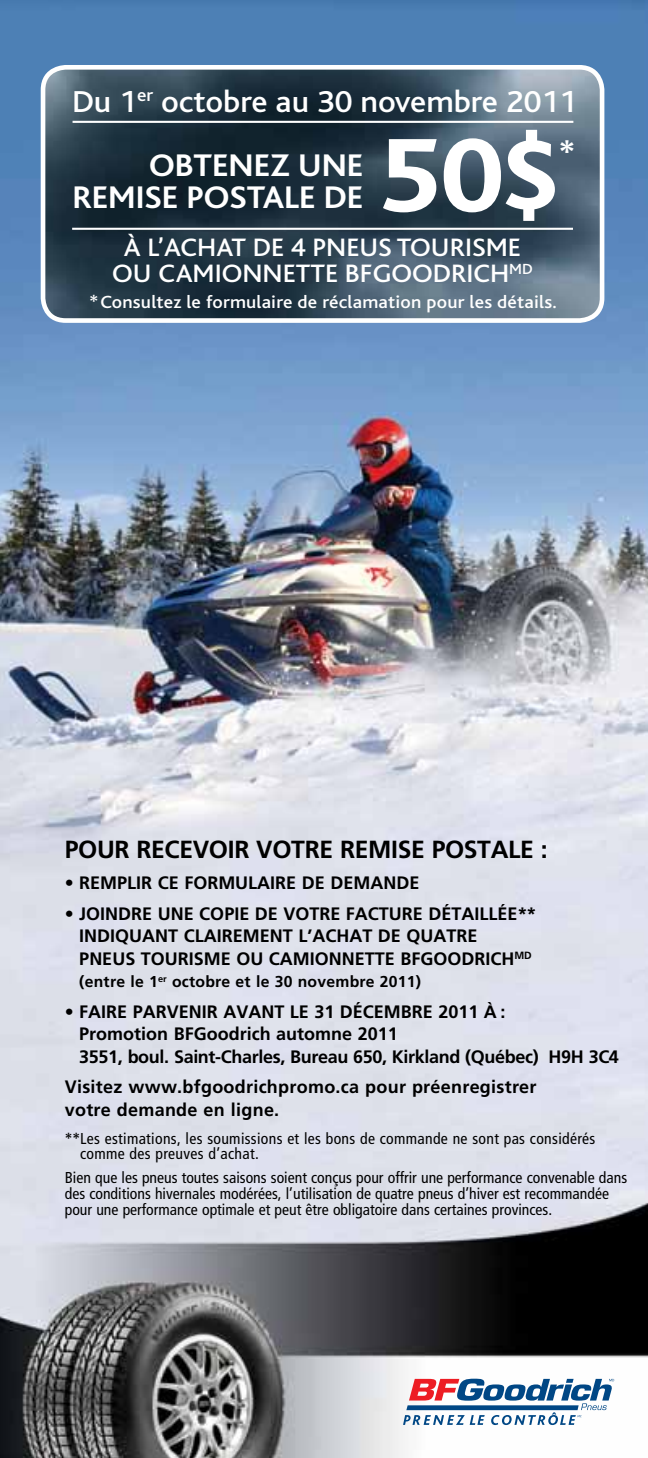
<style>
.page{position:relative;width:648px;height:1458px;background:#fff}
.page>*{position:absolute;margin:0;border:0;box-sizing:border-box;transform-origin:0 0}
.t1{font:800 109.58px "Bliss";color:#fff;scale:1.05 1}
.t2{font:700 33.07px "Bliss";color:#fff;scale:1.05 1}
.t3{font:700 32.85px/32.9px "Bliss";color:#fff;text-align:right;scale:1.05 1}
.t4{font:500 31.72px "Bliss";color:#fff;scale:1.05 1}
.t5{font:500 26.32px/26.1px "Bliss";color:#fff;scale:1.05 1}
.t6{font:700 24.75px "Frutiger";letter-spacing:-.015em;color:#000}
.t7{font:500 18.45px "Bliss";letter-spacing:.01em;color:#fff;scale:1.05 1}
.t8{font:700 18px/22.5px "Frutiger";color:#000}
.t9{font:condensed 15.75px/15.8px "Frutiger";color:#000}
.t10{font:condensed 15.75px/15.8px "Frutiger";letter-spacing:.02em;color:#000}
.t11{font:700 15.75px "Frutiger";letter-spacing:.015em;color:#000}
.t12{font:500 15.3px "Bliss";color:#fff;scale:1.05 1}
.s1{font-family:"Bliss";font-weight:500;font-stretch:normal}
</style>
<div class="page">
<img style="left:0;top:0;width:648px;height:1458px">
<img style="left:43px;top:67px;width:559px;height:254px">
<div style="left:41px;top:65px;width:563px;height:258px;border:5px solid #fff;border-radius:23px"></div>
<hr style="left:73px;top:121px;width:500px;height:2px;background:#fff">
<hr style="left:72px;top:228px;width:501px;height:2px;background:#fff">
<svg style="left:403px;top:1379px;width:211px;height:46px"></svg>
<h3 class="t4" style="left:72px;top:85px;width:482px">Du 1<sup>er</sup> octobre au 30 novembre 2011</h3>
<h1 class="t1" style="left:377px;top:119px;width:178px">50$</h1>
<h2 class="t2" style="left:558px;top:136px;width:18px">*</h2>
<h3 class="t5" style="left:112px;top:235px;width:391px;text-indent:12px">À L’ACHAT DE 4 PNEUS TOURISME<br>OU CAMIONNETTE BFGoodrich</h3>
<h3 class="t3" style="left:72px;top:149px;width:278px">OBTENEZ UNE<br>REMISE POSTALE DE</h3>
<p class="t12" style="left:509px;top:261px;width:24px">MD</p>
<p class="t7" style="left:89px;top:292px;width:447px">*Consultez le formulaire de réclamation pour les détails.</p>
<h3 class="t6" style="left:65px;top:835px;width:484px">POUR RECEVOIR VOTRE REMISE POSTALE :</h3>
<p class="t8" style="left:65px;top:871px;width:356px">• REMPLIR CE FORMULAIRE DE DEMANDE</p>
<p class="t8" style="left:79px;top:902px;width:459px;text-indent:-15px">• JOINDRE UNE COPIE DE VOTRE FACTURE DÉTAILLÉE**<br>INDIQUANT CLAIREMENT L’ACHAT DE QUATRE<br>PNEUS TOURISME OU CAMIONNETTE BFGOODRICH<sup>MD</sup></p>
<p class="t11" style="left:79px;top:972px;width:343px">(entre le 1<sup>er</sup> octobre et le 30 novembre 2011)</p>
<p class="t8" style="left:79px;top:1000px;width:541px;text-indent:-15px">• FAIRE PARVENIR AVANT LE 31 DÉCEMBRE 2011 À :<br>Promotion BFGoodrich automne 2011<br>3551, boul. Saint-Charles, Bureau 650, Kirkland (Québec) H9H 3C4</p>
<p class="t8" style="left:65px;top:1076px;width:473px">Visitez www.bfgoodrichpromo.ca pour préenregistrer votre demande en ligne.</p>
<p class="t10" style="left:80px;top:1130px;width:517px;text-indent:-15px"><span class="s1">**</span>Les estimations, les soumissions et les bons de commande ne sont pas considérés comme des preuves d’achat.</p>
<p class="t9" style="left:65px;top:1170px;width:564px">Bien que les pneus toutes saisons soient conçus pour offrir une performance convenable dans des conditions hivernales modérées, l’utilisation de quatre pneus d’hiver est recommandée pour une performance optimale et peut être obligatoire dans certaines provinces.</p>
</div>
